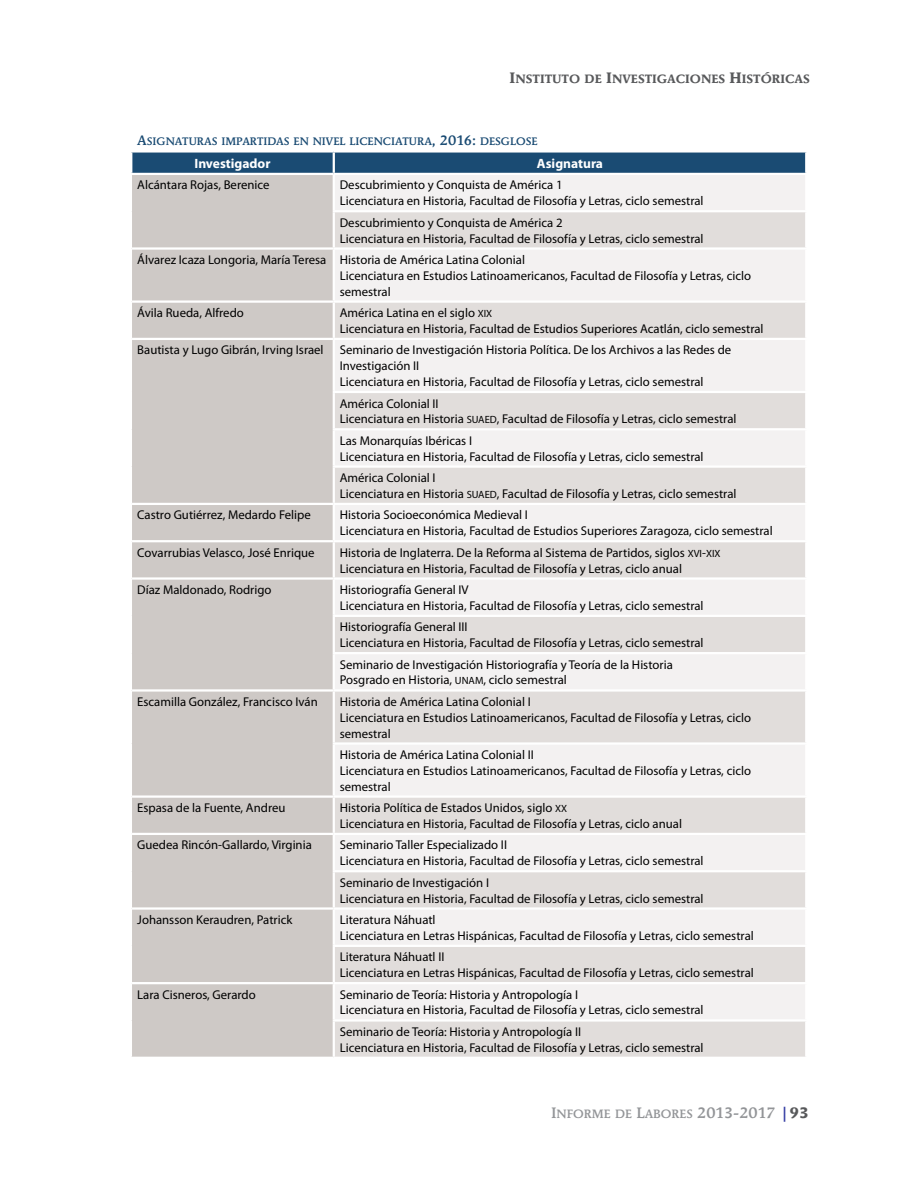
<style>
.page{position:relative;width:918px;height:1188px;background:#fff}
.page>*{position:absolute;margin:0;border:0;box-sizing:border-box;transform-origin:0 0}
.t1{font:700 13.5px "Myriad Pro";color:#fff}
.t2{font:12.75px/15.8px "Myriad Pro";color:#000}
.t3{font:12px "Mendoza Roman Bold SC800";color:#58595b}
.t4{font:12px "Mendoza Roman Medium SC800";color:#939598}
.t5{font:10.8px "Mendoza Roman Medium SC800";color:#1a4b73}
.s1{font-size:15px}
.s2{font-size:13.5px}
.s3{font-size:10.5px}
.s4{font-family:"Mendoza Roman Bold SC800";font-size:15px;color:#333ba3}
.s5{font-family:"Mendoza Roman Bold SC800";font-size:15px;color:#58595b}
</style>
<div class="page">
<div style="left:132px;top:153px;width:673px;height:20px;background:#1a4b73"></div>
<div style="left:132px;top:175px;width:201px;height:882px;background:#cec9c6"></div>
<div style="left:335px;top:175px;width:470px;height:35px;background:#f3f1f1"></div>
<svg style="left:335px;top:212px;width:470px;height:845px"></svg>
<hr style="left:132px;top:247px;width:202px;height:3px;background:#fff">
<hr style="left:132px;top:300px;width:202px;height:3px;background:#fff">
<hr style="left:132px;top:338px;width:202px;height:2px;background:#fff">
<hr style="left:132px;top:503px;width:202px;height:2px;background:#fff">
<hr style="left:132px;top:540px;width:202px;height:2px;background:#fff">
<hr style="left:132px;top:577px;width:202px;height:3px;background:#fff">
<hr style="left:132px;top:689px;width:202px;height:3px;background:#fff">
<hr style="left:132px;top:795px;width:202px;height:3px;background:#fff">
<hr style="left:132px;top:833px;width:202px;height:2px;background:#fff">
<hr style="left:132px;top:907px;width:202px;height:3px;background:#fff">
<hr style="left:132px;top:982px;width:202px;height:2px;background:#fff">
<hr style="left:334px;top:247px;width:473px;height:3px;background:#fff">
<hr style="left:334px;top:300px;width:473px;height:3px;background:#fff">
<hr style="left:334px;top:338px;width:473px;height:2px;background:#fff">
<hr style="left:333px;top:391px;width:474px;height:2px;background:#fff">
<hr style="left:333px;top:428px;width:474px;height:2px;background:#fff">
<hr style="left:333px;top:465px;width:474px;height:3px;background:#fff">
<hr style="left:334px;top:503px;width:473px;height:2px;background:#fff">
<hr style="left:334px;top:540px;width:473px;height:2px;background:#fff">
<hr style="left:334px;top:577px;width:473px;height:3px;background:#fff">
<hr style="left:333px;top:615px;width:474px;height:2px;background:#fff">
<hr style="left:333px;top:652px;width:474px;height:2px;background:#fff">
<hr style="left:334px;top:689px;width:473px;height:3px;background:#fff">
<hr style="left:333px;top:742px;width:474px;height:3px;background:#fff">
<hr style="left:334px;top:795px;width:473px;height:3px;background:#fff">
<hr style="left:334px;top:833px;width:473px;height:2px;background:#fff">
<hr style="left:333px;top:870px;width:474px;height:2px;background:#fff">
<hr style="left:334px;top:907px;width:473px;height:3px;background:#fff">
<hr style="left:333px;top:945px;width:474px;height:2px;background:#fff">
<hr style="left:334px;top:982px;width:473px;height:2px;background:#fff">
<hr style="left:333px;top:1019px;width:474px;height:3px;background:#fff">
<hr style="left:333px;top:153px;width:2px;height:20px;background:#fff">
<p class="t3" style="left:510px;top:71px;width:302px"><span class="s1">I</span>NSTITUTO DE <span class="s1">I</span>NVESTIGACIONES <span class="s1">H</span>ISTÓRICAS</p>
<p class="t5" style="left:137px;top:135px;width:402px"><span class="s2">A</span>SIGNATURAS IMPARTIDAS EN NIVEL LICENCIATURA<span class="s2">, 2016:</span> DESGLOSE</p>
<p class="t1" style="left:194px;top:155px;width:78px">Investigador</p>
<p class="t1" style="left:537px;top:155px;width:68px">Asignatura</p>
<p class="t2" style="left:137px;top:178px;width:134px">Alcántara Rojas, Berenice</p>
<p class="t2" style="left:340px;top:178px;width:365px">Descubrimiento y Conquista de América 1<br>Licenciatura en Historia, Facultad de Filosofía y Letras, ciclo semestral</p>
<p class="t2" style="left:340px;top:215px;width:365px">Descubrimiento y Conquista de América 2<br>Licenciatura en Historia, Facultad de Filosofía y Letras, ciclo semestral</p>
<p class="t2" style="left:340px;top:252px;width:413px;text-indent:-202px">Álvarez Icaza Longoria, María Teresa Historia de América Latina Colonial<br>Licenciatura en Estudios Latinoamericanos, Facultad de Filosofía y Letras, ciclo semestral</p>
<p class="t2" style="left:137px;top:305px;width:108px">Ávila Rueda, Alfredo</p>
<p class="t2" style="left:340px;top:305px;width:425px">América Latina en el siglo <span class="s3">XIX<br></span>Licenciatura en Historia, Facultad de Estudios Superiores Acatlán, ciclo semestral</p>
<p class="t2" style="left:137px;top:343px;width:188px">Bautista y Lugo Gibrán, Irving Israel</p>
<p class="t2" style="left:340px;top:343px;width:393px">Seminario de Investigación Historia Política. De los Archivos a las Redes de<br>Investigación II<br>Licenciatura en Historia, Facultad de Filosofía y Letras, ciclo semestral</p>
<p class="t2" style="left:340px;top:396px;width:398px">América Colonial II<br>Licenciatura en Historia <span class="s3">SUAED</span>, Facultad de Filosofía y Letras, ciclo semestral</p>
<p class="t2" style="left:340px;top:433px;width:365px">Las Monarquías Ibéricas I<br>Licenciatura en Historia, Facultad de Filosofía y Letras, ciclo semestral</p>
<p class="t2" style="left:340px;top:470px;width:398px">América Colonial I<br>Licenciatura en Historia <span class="s3">SUAED</span>, Facultad de Filosofía y Letras, ciclo semestral</p>
<p class="t2" style="left:137px;top:508px;width:175px">Castro Gutiérrez, Medardo Felipe</p>
<p class="t2" style="left:340px;top:508px;width:435px">Historia Socioeconómica Medieval I<br>Licenciatura en Historia, Facultad de Estudios Superiores Zaragoza, ciclo semestral</p>
<p class="t2" style="left:137px;top:545px;width:179px">Covarrubias Velasco, José Enrique</p>
<p class="t2" style="left:340px;top:545px;width:382px">Historia de Inglaterra. De la Reforma al Sistema de Partidos, siglos <span class="s3">XVI</span>-<span class="s3">XIX<br></span>Licenciatura en Historia, Facultad de Filosofía y Letras, ciclo anual</p>
<p class="t2" style="left:137px;top:582px;width:136px">Díaz Maldonado, Rodrigo</p>
<p class="t2" style="left:340px;top:582px;width:365px">Historiografía General IV<br>Licenciatura en Historia, Facultad de Filosofía y Letras, ciclo semestral</p>
<p class="t2" style="left:340px;top:620px;width:365px">Historiografía General III<br>Licenciatura en Historia, Facultad de Filosofía y Letras, ciclo semestral</p>
<p class="t2" style="left:340px;top:657px;width:335px">Seminario de Investigación Historiografía y Teoría de la Historia<br>Posgrado en Historia, <span class="s3">UNAM</span>, ciclo semestral</p>
<p class="t2" style="left:137px;top:694px;width:182px">Escamilla González, Francisco Iván</p>
<p class="t2" style="left:340px;top:694px;width:413px">Historia de América Latina Colonial I<br>Licenciatura en Estudios Latinoamericanos, Facultad de Filosofía y Letras, ciclo semestral</p>
<p class="t2" style="left:340px;top:747px;width:413px">Historia de América Latina Colonial II<br>Licenciatura en Estudios Latinoamericanos, Facultad de Filosofía y Letras, ciclo semestral</p>
<p class="t2" style="left:137px;top:800px;width:150px">Espasa de la Fuente, Andreu</p>
<p class="t2" style="left:340px;top:800px;width:344px">Historia Política de Estados Unidos, siglo <span class="s3">XX<br></span>Licenciatura en Historia, Facultad de Filosofía y Letras, ciclo anual</p>
<p class="t2" style="left:137px;top:838px;width:176px">Guedea Rincón-Gallardo, Virginia</p>
<p class="t2" style="left:340px;top:838px;width:365px">Seminario Taller Especializado II<br>Licenciatura en Historia, Facultad de Filosofía y Letras, ciclo semestral</p>
<p class="t2" style="left:340px;top:875px;width:365px">Seminario de Investigación I<br>Licenciatura en Historia, Facultad de Filosofía y Letras, ciclo semestral</p>
<p class="t2" style="left:137px;top:912px;width:157px">Johansson Keraudren, Patrick</p>
<p class="t2" style="left:340px;top:912px;width:416px">Literatura Náhuatl<br>Licenciatura en Letras Hispánicas, Facultad de Filosofía y Letras, ciclo semestral</p>
<p class="t2" style="left:340px;top:949px;width:416px">Literatura Náhuatl II<br>Licenciatura en Letras Hispánicas, Facultad de Filosofía y Letras, ciclo semestral</p>
<p class="t2" style="left:137px;top:987px;width:120px">Lara Cisneros, Gerardo</p>
<p class="t2" style="left:340px;top:987px;width:365px">Seminario de Teoría: Historia y Antropología I<br>Licenciatura en Historia, Facultad de Filosofía y Letras, ciclo semestral</p>
<p class="t2" style="left:340px;top:1024px;width:365px">Seminario de Teoría: Historia y Antropología II<br>Licenciatura en Historia, Facultad de Filosofía y Letras, ciclo semestral</p>
<p class="t4" style="left:551px;top:1106px;width:259px"><span class="s1">I</span>NFORME DE <span class="s1">L</span>ABORES <span class="s1">2013-2017</span> <span class="s4">|</span><span class="s5">93</span></p>
</div>
